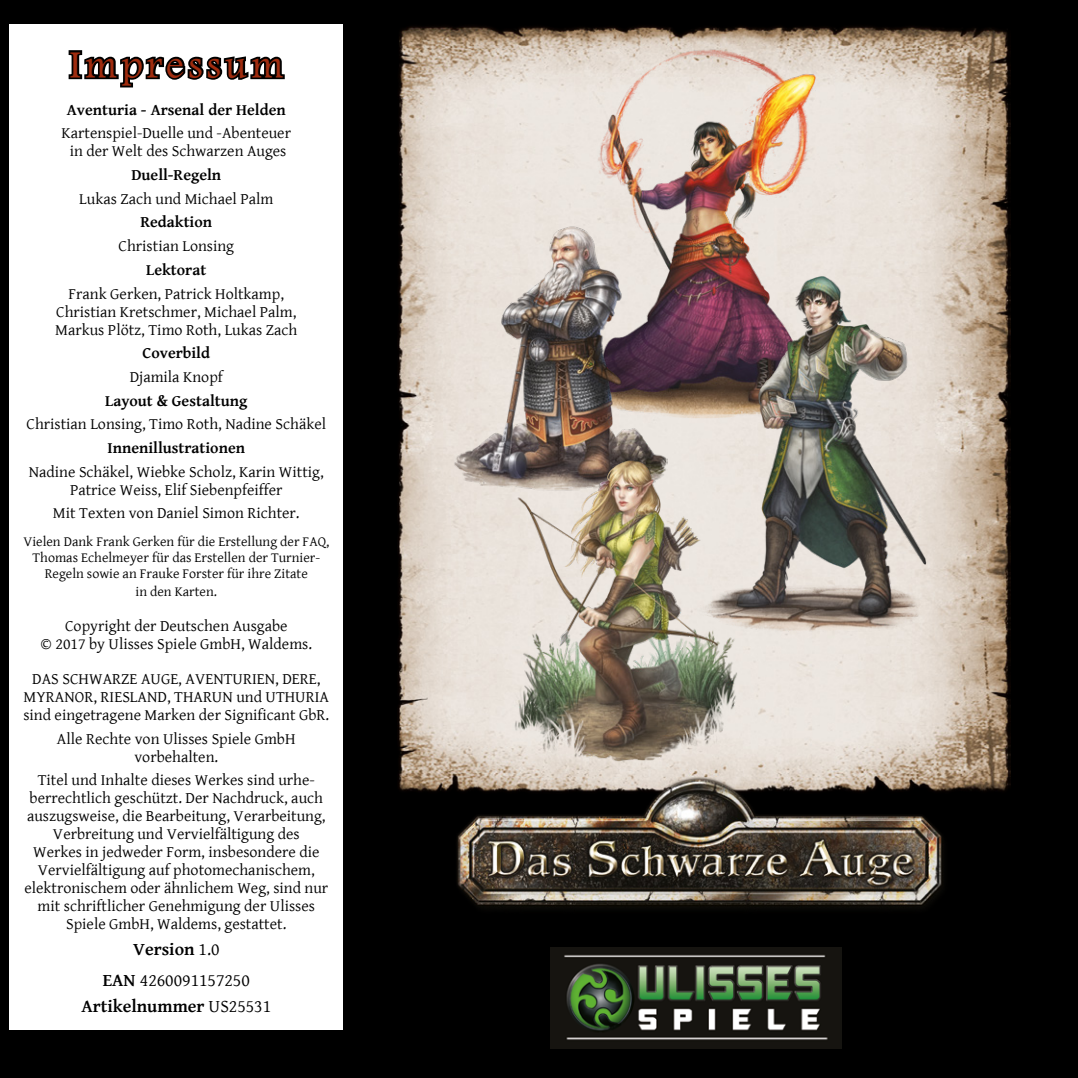
<style>
.page{position:relative;width:1078px;height:1078px;background:#fff}
.page>*{position:absolute;margin:0;border:0;box-sizing:border-box;transform-origin:0 0}
.t1{font:40px "Andalus";letter-spacing:.1em;color:#a02c0f}
.t2{font:18px/31.4px "Gentium Basic";color:#000;text-align:center}
.t3{font:700 18px "Gentium Basic";color:#000}
.t4{font:16px/18px "Gentium Basic";color:#000;text-align:center}
.t5{font:700 16px "Gentium Basic";color:#000}
.t6{font:14px/16px "Gentium Basic";color:#000;text-align:center}
.s1{font-weight:700}
.s2{font-weight:400}
</style>
<div class="page">
<div style="left:0;top:0;width:1077px;height:1077px;background:#000"></div>
<img style="left:398px;top:26px;width:612px;height:765px">
<div style="left:9px;top:24px;width:333px;height:1005px;background:#fff"></div>
<svg style="left:68px;top:50px;width:217px;height:38px"></svg>
<img style="left:550px;top:974px;width:290px;height:73px">
<img style="left:571px;top:40px;width:267px;height:378px">
<img style="left:452px;top:192px;width:215px;height:304px">
<img style="left:681px;top:254px;width:269px;height:381px">
<img style="left:503px;top:427px;width:236px;height:297px">
<img style="left:422px;top:724px;width:555px;height:250px">
<h1 class="t1" style="left:69px;top:35px;width:216px">Impressum</h1>
<p class="t5" style="left:67px;top:97px;width:220px">Aventuria - Arsenal der Helden</p>
<p class="t4" style="left:62px;top:124px;width:231px">Kartenspiel-Duelle und -Abenteuer in der Welt des Schwarzen Auges</p>
<p class="t5" style="left:131px;top:163px;width:91px">Duell-Regeln</p>
<p class="t4" style="left:79px;top:189px;width:195px">Lukas Zach und Michael Palm</p>
<p class="t5" style="left:140px;top:210px;width:73px">Redaktion</p>
<p class="t4" style="left:118px;top:236px;width:117px">Christian Lonsing</p>
<p class="t5" style="left:146px;top:257px;width:62px">Lektorat</p>
<p class="t4" style="left:55px;top:284px;width:244px">Frank Gerken, Patrick Holtkamp,<br>Christian Kretschmer, Michael Palm,<br>Markus Plötz, Timo Roth, Lukas Zach</p>
<p class="t5" style="left:142px;top:341px;width:69px">Coverbild</p>
<p class="t4" style="left:130px;top:367px;width:94px">Djamila Knopf</p>
<p class="t5" style="left:105px;top:388px;width:143px">Layout &amp; Gestaltung</p>
<p class="t4" style="left:26px;top:414px;width:301px">Christian Lonsing, Timo Roth, Nadine Schäkel</p>
<p class="t5" style="left:107px;top:435px;width:139px">Innenillustrationen</p>
<p class="t4" style="left:29px;top:462px;width:296px">Nadine Schäkel, Wiebke Scholz, Karin Wittig,<br>Patrice Weiss, Elif Siebenpfeiffer</p>
<p class="t4" style="left:53px;top:503px;width:248px">Mit Texten von Daniel Simon Richter.</p>
<p class="t6" style="left:23px;top:532px;width:307px">Vielen Dank Frank Gerken für die Erstellung der FAQ,<br>Thomas Echelmeyer für das Erstellen der Turnier-<br>Regeln sowie an Frauke Forster für ihre Zitate</p>
<p class="t6" style="left:135px;top:582px;width:83px">in den Karten.</p>
<p class="t4" style="left:41px;top:616px;width:273px">Copyright der Deutschen Ausgabe<br>© 2017 by Ulisses Spiele GmbH, Waldems.</p>
<p class="t4" style="left:23px;top:669px;width:307px">DAS SCHWARZE AUGE, AVENTURIEN, DERE,<br>MYRANOR, RIESLAND, THARUN und UTHURIA sind eingetragene Marken der Significant GbR.</p>
<p class="t4" style="left:57px;top:728px;width:240px">Alle Rechte von Ulisses Spiele GmbH vorbehalten.</p>
<p class="t4" style="left:24px;top:770px;width:305px">Titel und Inhalte dieses Werkes sind urhe&shy;berrechtlich geschützt. Der Nachdruck, auch auszugsweise, die Bearbeitung, Verarbeitung, Verbreitung und Vervielfältigung des<br>Werkes in jedweder Form, insbesondere die Vervielfältigung auf photomechanischem, elektronischem oder ähnlichem Weg, sind nur mit schriftlicher Genehmigung der Ulisses Spiele GmbH, Waldems, gestattet.</p>
<p class="t2" style="left:103px;top:932px;width:148px"><span class="s1">Version</span> 1.0<br><span class="s1">EAN</span> 4260091157250</p>
<p class="t3" style="left:81px;top:992px;width:191px">Artikelnummer <span class="s2">US25531</span></p>
</div>
